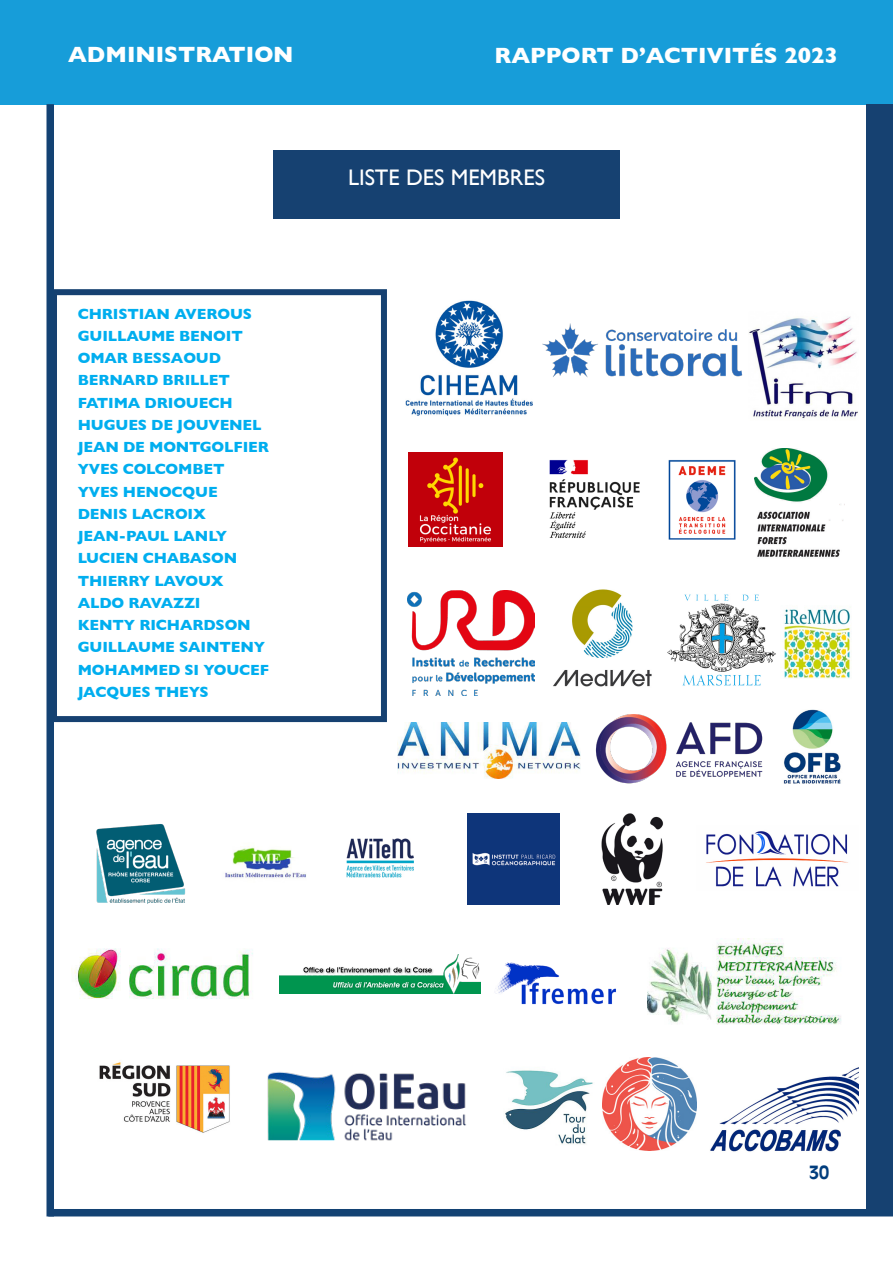
<style>
.page{position:relative;width:893px;height:1263px;background:#fff}
.page>*{position:absolute;margin:0;border:0;box-sizing:border-box;transform-origin:0 0}
.t1{font:700 22.5px "Gill Sans";color:#fff}
.t2{font:22.5px "Gill Sans";color:#fff}
.t3{font:700 18px "Antique Olive Std";color:#013d7d}
.t4{font:700 15px "Gill Sans";letter-spacing:-.01em;color:#00aeef}
</style>
<div class="page">
<div style="left:0;top:0;width:893px;height:105px;background:#179dd9"></div>
<div style="left:273px;top:151px;width:347px;height:68px;background:#164171"></div>
<div style="left:48px;top:1209px;width:845px;height:7px;background:#134273"></div>
<div style="left:51px;top:289px;width:336px;height:433px;border:6px solid #164171"></div>
<div style="left:866px;top:105px;width:27px;height:1105px;background:#164171"></div>
<img style="left:504px;top:1070px;width:89px;height:74px">
<img style="left:346px;top:838px;width:68px;height:40px">
<img style="left:96px;top:824px;width:90px;height:80px">
<img style="left:468px;top:813px;width:91px;height:92px">
<img style="left:407px;top:591px;width:128px;height:105px">
<img style="left:409px;top:452px;width:93px;height:94px">
<img style="left:601px;top:813px;width:62px;height:92px">
<img style="left:225px;top:846px;width:81px;height:33px">
<img style="left:406px;top:300px;width:127px;height:116px">
<img style="left:553px;top:589px;width:99px;height:98px">
<img style="left:71px;top:948px;width:182px;height:51px">
<div style="left:46px;top:104px;width:8px;height:1112px;background:#134273"></div>
<img style="left:648px;top:938px;width:193px;height:87px">
<img style="left:99px;top:1062px;width:131px;height:71px">
<img style="left:549px;top:460px;width:187px;height:80px">
<img style="left:754px;top:449px;width:91px;height:108px">
<img style="left:267px;top:1072px;width:199px;height:69px">
<img style="left:595px;top:714px;width:168px;height:70px">
<img style="left:542px;top:323px;width:200px;height:55px">
<img style="left:495px;top:962px;width:121px;height:43px">
<img style="left:280px;top:954px;width:201px;height:40px">
<img style="left:749px;top:316px;width:109px;height:103px">
<img style="left:667px;top:594px;width:109px;height:92px">
<img style="left:780px;top:607px;width:71px;height:72px">
<img style="left:397px;top:722px;width:184px;height:56px">
<img style="left:783px;top:709px;width:58px;height:75px">
<img style="left:706px;top:831px;width:142px;height:56px">
<img style="left:710px;top:1067px;width:149px;height:85px">
<img style="left:603px;top:1057px;width:93px;height:94px">
<h1 class="t1" style="left:68px;top:37px;width:227px">ADMINISTRATION</h1>
<h1 class="t1" style="left:494px;top:38px;width:345px">RAPPORT D’ACTIVITÉS 2023</h1>
<p class="t4" style="left:78px;top:302px;width:176px">CHRISTIAN AVEROUS</p>
<p class="t4" style="left:78px;top:324px;width:167px">GUILLAUME BENOIT</p>
<p class="t4" style="left:78px;top:346px;width:145px">OMAR BESSAOUD</p>
<p class="t4" style="left:78px;top:368px;width:154px">BERNARD BRILLET</p>
<p class="t4" style="left:78px;top:391px;width:156px">FATIMA DRIOUECH</p>
<p class="t4" style="left:78px;top:413px;width:185px">HUGUES DE JOUVENEL</p>
<p class="t4" style="left:78px;top:435px;width:193px">JEAN DE MONTGOLFIER</p>
<p class="t4" style="left:78px;top:457px;width:148px">YVES COLCOMBET</p>
<p class="t4" style="left:78px;top:480px;width:142px">YVES HENOCQUE</p>
<p class="t4" style="left:78px;top:502px;width:130px">DENIS LACROIX</p>
<p class="t4" style="left:78px;top:524px;width:151px">JEAN-PAUL LANLY</p>
<p class="t4" style="left:78px;top:546px;width:161px">LUCIEN CHABASON</p>
<p class="t4" style="left:78px;top:569px;width:148px">THIERRY LAVOUX</p>
<p class="t4" style="left:78px;top:591px;width:124px">ALDO RAVAZZI</p>
<p class="t4" style="left:78px;top:613px;width:174px">KENTY RICHARDSON</p>
<p class="t4" style="left:78px;top:635px;width:189px">GUILLAUME SAINTENY</p>
<p class="t4" style="left:78px;top:658px;width:193px">MOHAMMED SI YOUCEF</p>
<p class="t4" style="left:78px;top:680px;width:132px">JACQUES THEYS</p>
<p class="t2" style="left:348px;top:164px;width:198px">LISTE DES MEMBRES</p>
<p class="t3" style="left:809px;top:1161px;width:22px">30</p>
</div>
